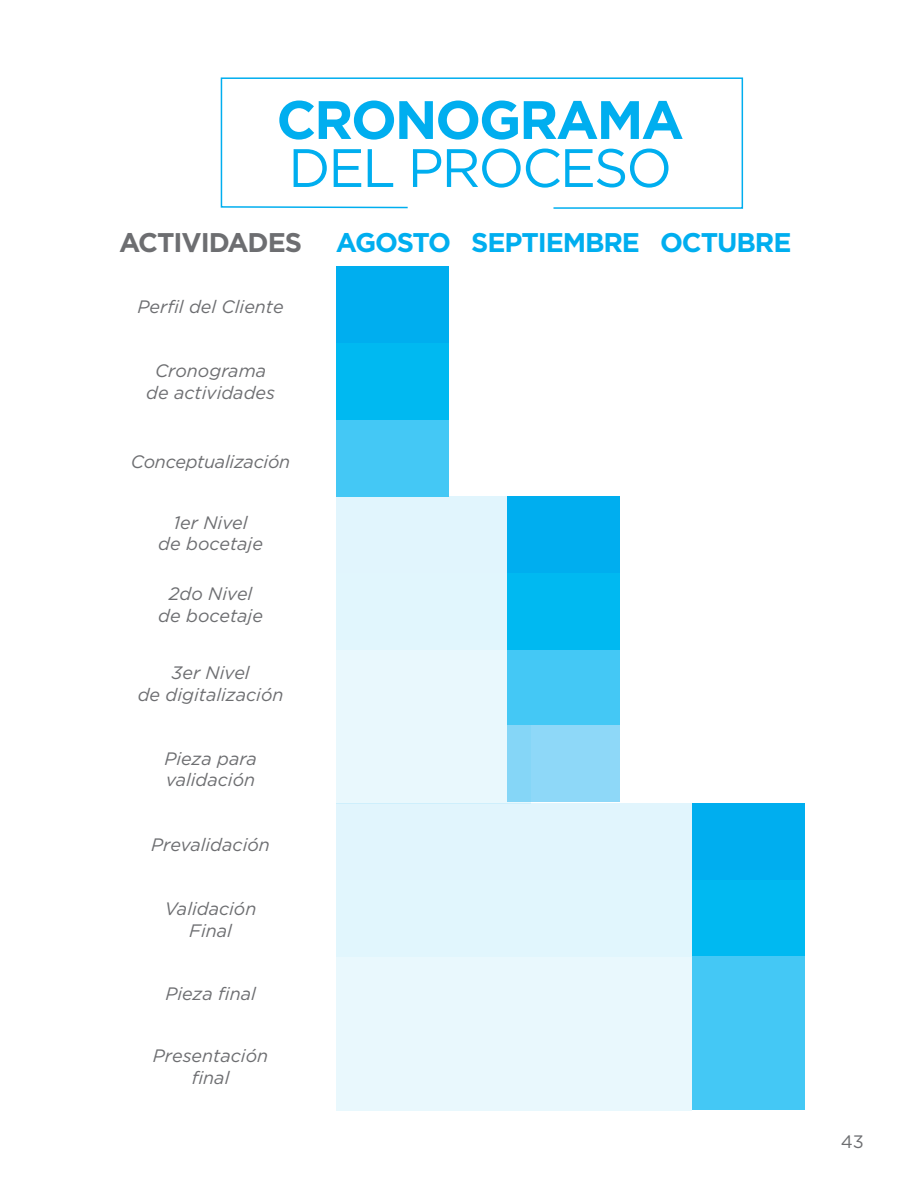
<style>
.page{position:relative;width:918px;height:1188px;background:#fff}
.page>*{position:absolute;margin:0;border:0;box-sizing:border-box;transform-origin:0 0}
.t1{font:700 54px "Gotham";letter-spacing:-.04em;color:#00aeef}
.t2{font:54px "Gotham";letter-spacing:-.04em;color:#00aeef}
.t3{font:700 27px "Gotham";letter-spacing:-.04em;color:#00aeef}
.t4{font:700 27px "Gotham";letter-spacing:-.04em;color:#6d6e71}
.t5{font:italic 18px/21.6px "Gotham";color:#6d6e71;text-align:center}
.t6{font:18px "Gotham";color:#6d6e71}
</style>
<div class="page">
<svg style="left:220px;top:77px;width:524px;height:132px"></svg>
<div style="left:336px;top:266px;width:113px;height:77px;background:#00aeef"></div>
<div style="left:507px;top:497px;width:113px;height:76px;background:#00aeef"></div>
<div style="left:692px;top:803px;width:113px;height:77px;background:#00aeef"></div>
<div style="left:336px;top:803px;width:356px;height:77px;background:#e1f5fd"></div>
<div style="left:336px;top:497px;width:171px;height:76px;background:#e1f5fd"></div>
<div style="left:336px;top:343px;width:113px;height:77px;background:#00b9f1"></div>
<div style="left:507px;top:573px;width:113px;height:77px;background:#00b9f1"></div>
<div style="left:692px;top:880px;width:113px;height:76px;background:#00b9f1"></div>
<div style="left:336px;top:880px;width:356px;height:77px;background:#e1f6fd"></div>
<div style="left:336px;top:573px;width:171px;height:77px;background:#e1f6fd"></div>
<div style="left:336px;top:420px;width:113px;height:77px;background:#44c8f5"></div>
<div style="left:507px;top:650px;width:113px;height:77px;background:#44c8f5"></div>
<div style="left:507px;top:725px;width:113px;height:76px;background:#8ed8f8"></div>
<div style="left:692px;top:956px;width:113px;height:77px;background:#44c8f5"></div>
<div style="left:336px;top:957px;width:356px;height:77px;background:#e9f8fd"></div>
<div style="left:336px;top:650px;width:171px;height:77px;background:#e9f8fd"></div>
<div style="left:692px;top:1033px;width:113px;height:77px;background:#44c8f5"></div>
<div style="left:336px;top:1034px;width:356px;height:77px;background:#e9f8fd"></div>
<svg style="left:336px;top:727px;width:195px;height:77px;background:#dcf3fc"></svg>
<h1 class="t1" style="left:276px;top:84px;width:409px">CRONOGRAMA</h1>
<h1 class="t2" style="left:288px;top:133px;width:385px">DEL PROCESO</h1>
<h2 class="t4" style="left:119px;top:225px;width:184px">ACTIVIDADES</h2>
<h2 class="t3" style="left:336px;top:225px;width:457px">AGOSTO SEPTIEMBRE OCTUBRE</h2>
<p class="t5" style="left:138px;top:296px;width:148px">Perfil del Cliente</p>
<p class="t5" style="left:146px;top:359px;width:130px">Cronograma de actividades</p>
<p class="t5" style="left:131px;top:450px;width:161px">Conceptualización</p>
<p class="t5" style="left:158px;top:511px;width:106px">1er Nivel<br>de bocetaje</p>
<p class="t5" style="left:158px;top:583px;width:106px">2do Nivel de bocetaje</p>
<p class="t5" style="left:138px;top:662px;width:147px">3er Nivel<br>de digitalización</p>
<p class="t5" style="left:164px;top:747px;width:94px;text-align:left">Pieza para validación</p>
<p class="t5" style="left:151px;top:834px;width:120px">Prevalidación</p>
<p class="t5" style="left:165px;top:897px;width:93px">Validación<br>Final</p>
<p class="t5" style="left:165px;top:982px;width:92px">Pieza final</p>
<p class="t5" style="left:153px;top:1045px;width:117px">Presentación final</p>
<p class="t6" style="left:841px;top:1131px;width:25px">43</p>
</div>
